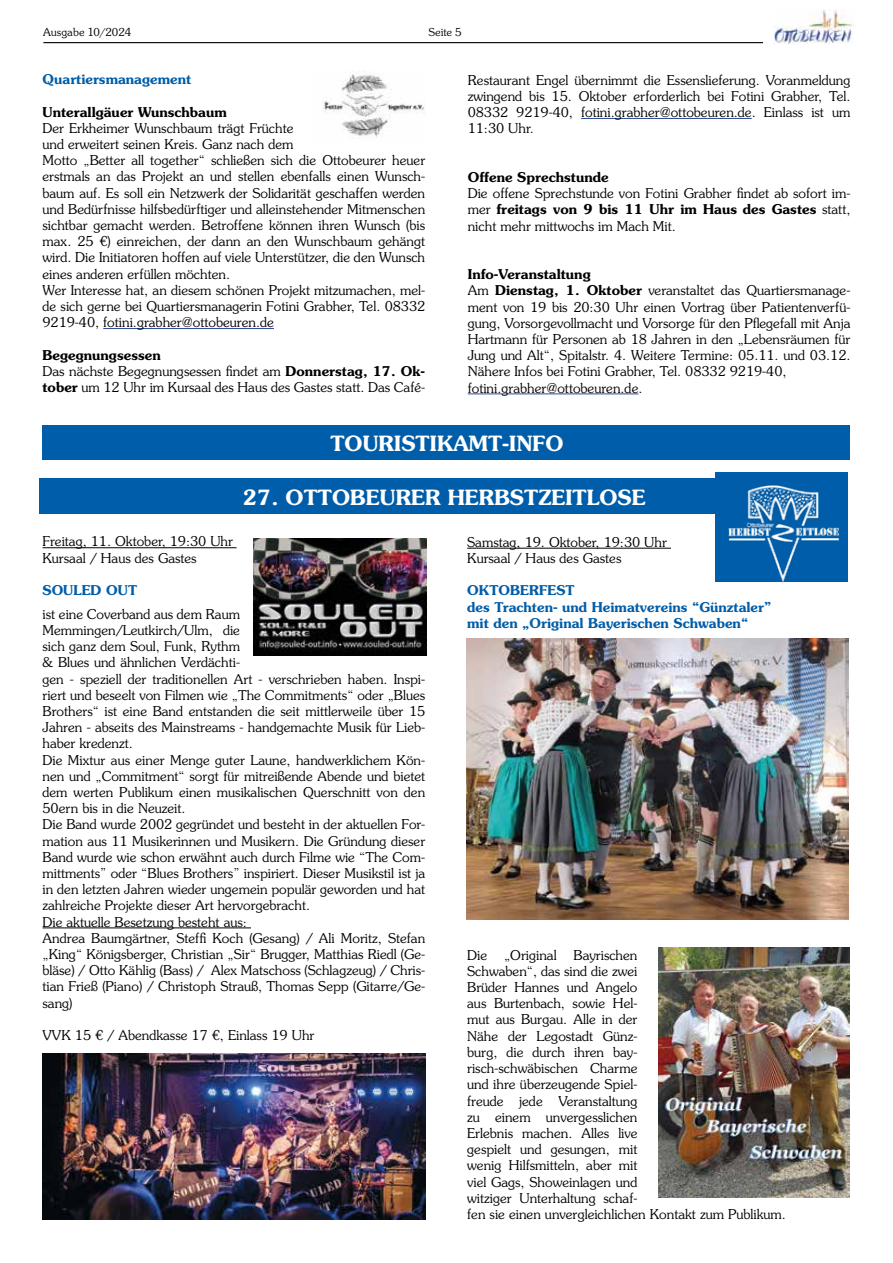
<style>
.page{position:relative;width:893px;height:1263px;background:#fff}
.page>*{position:absolute;margin:0;border:0;box-sizing:border-box;transform-origin:0 0}
.t1{font:600 21px "Souvenir Std";color:#fff}
.t2{font:300 13.5px/16.2px "Souvenir Std";color:#000}
.t3{font:600 13.5px/16.2px "Souvenir Std";color:#005da9}
.t4{font:600 13.5px "Souvenir Std";color:#000}
.t5{font:300 12px "Souvenir EF";color:#000}
.s1{font-weight:600}
</style>
<div class="page">
<img style="left:774px;top:10px;width:79px;height:33px">
<hr style="left:43px;top:42px;width:720px;height:1px;background:#000">
<hr style="left:103px;top:328px;width:171px;height:1px;background:#2a4b9b">
<hr style="left:581px;top:118px;width:171px;height:1px;background:#2a4b9b">
<hr style="left:468px;top:394px;width:170px;height:1px;background:#2a4b9b">
<img style="left:323px;top:70px;width:102px;height:68px">
<div style="left:39px;top:478px;width:809px;height:36px;background:#005da9"></div>
<div style="left:715px;top:472px;width:133px;height:110px;background:#005da9"></div>
<img style="left:728px;top:485px;width:111px;height:98px">
<div style="left:43px;top:426px;width:807px;height:34px;background:#005da9"></div>
<hr style="left:43px;top:547px;width:194px;height:1px;background:#000">
<hr style="left:43px;top:927px;width:208px;height:1px;background:#000">
<img style="left:254px;top:539px;width:172px;height:116px">
<img style="left:42px;top:1054px;width:383px;height:166px">
<img style="left:659px;top:948px;width:191px;height:249px">
<img style="left:466px;top:638px;width:383px;height:281px">
<hr style="left:467px;top:548px;width:204px;height:1px;background:#000">
<p class="t5" style="left:43px;top:25px;width:90px">Ausgabe 10/2024</p>
<p class="t5" style="left:428px;top:25px;width:35px">Seite 5</p>
<p class="t3" style="left:43px;top:71px;width:150px">Quartiersmanagement</p>
<p class="t4" style="left:43px;top:103px;width:186px">Unterallgäuer Wunschbaum</p>
<p class="t2" style="left:43px;top:120px;width:384px">Der Erkheimer Wunschbaum trägt Früchte<br>und erweitert seinen Kreis. Ganz nach dem<br>Motto „Better all together“ schließen sich die Ottobeurer heuer erstmals an das Projekt an und stellen ebenfalls einen Wunsch&shy;baum auf. Es soll ein Netzwerk der Solidarität geschaffen werden und Bedürfnisse hilfsbedürftiger und alleinstehender Mitmenschen sichtbar gemacht werden. Betroffene können ihren Wunsch (bis max. 25 €) einreichen, der dann an den Wunschbaum gehängt wird. Die Initiatoren hoffen auf viele Unterstützer, die den Wunsch eines anderen erfüllen möchten.<br>Wer Interesse hat, an diesem schönen Projekt mitzumachen, mel&shy;de sich gerne bei Quartiersmanagerin Fotini Grabher, Tel. 08332<br>9219-40, fotini.grabher@ottobeuren.de</p>
<p class="t2" style="left:43px;top:347px;width:384px"><span class="s1">Begegnungsessen<br></span>Das nächste Begegnungsessen findet am <span class="s1">Donnerstag, 17. Ok&shy;tober</span> um 12 Uhr im Kursaal des Haus des Gastes statt. Das Café-</p>
<p class="t2" style="left:468px;top:72px;width:384px;text-align:justify">Restaurant Engel übernimmt die Essenslieferung. Voranmeldung zwingend bis 15. Oktober erforderlich bei Fotini Grabher, Tel.<br>08332 9219-40, fotini.grabher@ottobeuren.de. Einlass ist um 11:30 Uhr.</p>
<p class="t4" style="left:468px;top:169px;width:142px">Offene Sprechstunde</p>
<p class="t2" style="left:468px;top:185px;width:384px;text-align:justify">Die offene Sprechstunde von Fotini Grabher findet ab sofort im&shy;mer <span class="s1">freitags von 9 bis 11 Uhr im Haus des Gastes</span> statt, nicht mehr mittwochs im Mach Mit.</p>
<p class="t2" style="left:468px;top:266px;width:384px"><span class="s1">Info-Veranstaltung<br></span>Am <span class="s1">Dienstag, 1. Oktober</span> veranstaltet das Quartiersmanage&shy;ment von 19 bis 20:30 Uhr einen Vortrag über Patientenverfü&shy;gung, Vorsorgevollmacht und Vorsorge für den Pflegefall mit Anja Hartmann für Personen ab 18 Jahren in den „Lebensräumen für Jung und Alt“, Spitalstr. 4. Weitere Termine: 05.11. und 03.12.<br>Nähere Infos bei Fotini Grabher, Tel. 08332 9219-40, fotini.grabher@ottobeuren.de.</p>
<h1 class="t1" style="left:330px;top:430px;width:235px">TOURISTIKAMT-INFO</h1>
<h1 class="t1" style="left:243px;top:484px;width:404px">27. OTTOBEURER HERBSTZEITLOSE</h1>
<p class="t2" style="left:43px;top:533px;width:192px">Freitag, 11. Oktober, 19:30 Uhr<br>Kursaal / Haus des Gastes</p>
<p class="t3" style="left:43px;top:582px;width:96px">SOULED OUT</p>
<p class="t2" style="left:43px;top:606px;width:384px">ist eine Coverband aus dem Raum<br>Memmingen/Leutkirch/Ulm, die<br>sich ganz dem Soul, Funk, Rythm<br>&amp; Blues und ähnlichen Verdächti-<br>gen - speziell der traditionellen Art - verschrieben haben. Inspi&shy;riert und beseelt von Filmen wie „The Commitments“ oder „Blues Brothers“ ist eine Band entstanden die seit mittlerweile über 15<br>Jahren - abseits des Mainstreams - handgemachte Musik für Lieb&shy;haber kredenzt.<br>Die Mixtur aus einer Menge guter Laune, handwerklichem Kön&shy;nen und „Commitment“ sorgt für mitreißende Abende und bietet dem werten Publikum einen musikalischen Querschnitt von den 50ern bis in die Neuzeit.<br>Die Band wurde 2002 gegründet und besteht in der aktuellen For&shy;mation aus 11 Musikerinnen und Musikern. Die Gründung dieser Band wurde wie schon erwähnt auch durch Filme wie “The Com&shy;mittments” oder “Blues Brothers” inspiriert. Dieser Musikstil ist ja in den letzten Jahren wieder ungemein populär geworden und hat zahlreiche Projekte dieser Art hervorgebracht.<br>Die aktuelle Besetzung besteht aus:<br>Andrea Baumgärtner, Steffi Koch (Gesang) / Ali Moritz, Stefan „King“ Königsberger, Christian „Sir“ Brugger, Matthias Riedl (Ge&shy;bläse) / Otto Kählig (Bass) / Alex Matschoss (Schlagzeug) / Chris&shy;tian Frieß (Piano) / Christoph Strauß, Thomas Sepp (Gitarre/Ge&shy;sang)</p>
<p class="t2" style="left:43px;top:1027px;width:273px">VVK 15 € / Abendkasse 17 €, Einlass 19 Uhr</p>
<p class="t2" style="left:467px;top:534px;width:201px">Samstag, 19. Oktober, 19:30 Uhr<br>Kursaal / Haus des Gastes</p>
<p class="t3" style="left:467px;top:583px;width:306px">OKTOBERFEST<br>des Trachten- und Heimatvereins “Günztaler” mit den „Original Bayerischen Schwaben“</p>
<p class="t2" style="left:467px;top:947px;width:320px">Die „Original Bayrischen<br>Schwaben“, das sind die zwei<br>Brüder Hannes und Angelo<br>aus Burtenbach, sowie Hel-<br>mut aus Burgau. Alle in der<br>Nähe der Legostadt Günz-<br>burg, die durch ihren bay-<br>risch-schwäbischen Charme<br>und ihre überzeugende Spiel-<br>freude jede Veranstaltung<br>zu einem unvergesslichen<br>Erlebnis machen. Alles live<br>gespielt und gesungen, mit<br>wenig Hilfsmitteln, aber mit<br>viel Gags, Showeinlagen und<br>witziger Unterhaltung schaf-<br>fen sie einen unvergleichlichen Kontakt zum Publikum.</p>
</div>
